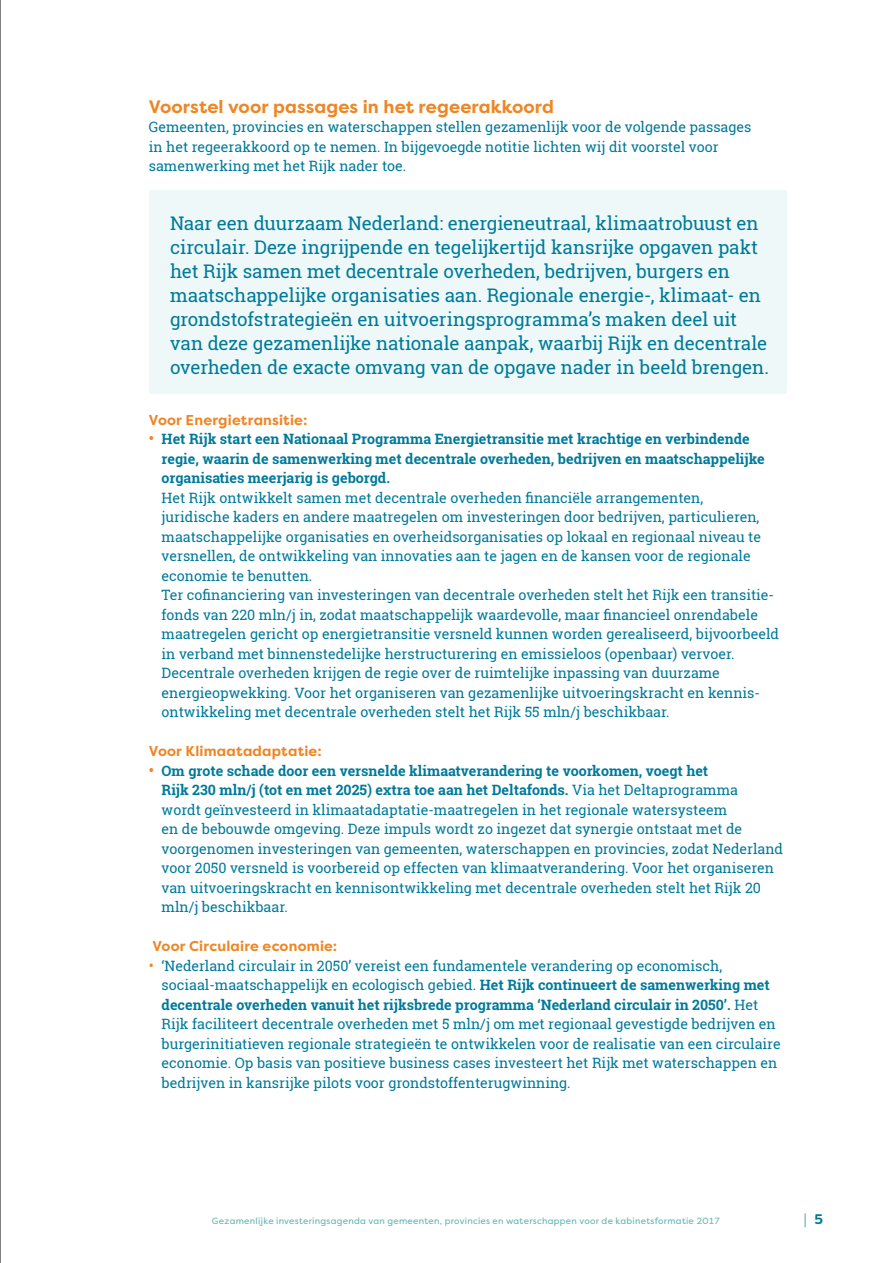
<style>
.page{position:relative;width:893px;height:1263px;background:#fff}
.page>*{position:absolute;margin:0;border:0;box-sizing:border-box;transform-origin:0 0}
.t1{font:18.75px/24px "Roboto Slab";letter-spacing:-.005em;color:#007a9a}
.t2{font:700 18px "Filson Pro";letter-spacing:.005em;color:#ee8624}
.t3{font:14.25px/19.5px "Roboto Slab";color:#007a9a}
.t4{font:700 14.25px/19.5px "Roboto Slab";color:#007a9a}
.t5{font:700 14.25px "Filson Pro";letter-spacing:.015em;color:#ee8624}
.t6{font:700 13.8px "Filson Pro";color:#64b5b6}
.t7{font:9px "Filson Pro";letter-spacing:.025em;color:#64b5b6}
.s1{font-size:15px;color:#ee8624}
.s2{font-weight:700;font-size:15px;color:#ee8624}
.s3{font-weight:700}
.s4{color:#007a9a}
</style>
<div class="page">
<hr style="left:0;top:0;width:1px;height:1263px;background:#000">
<div style="left:149px;top:191px;width:638px;height:203px;background:#eef8f8"></div>
<p class="t2" style="left:149px;top:95px;width:407px">Voorstel voor passages in het regeerakkoord</p>
<p class="t3" style="left:149px;top:117px;width:604px">Gemeenten, provincies en waterschappen stellen gezamenlijk voor de volgende passages in het regeerakkoord op te nemen. In bijgevoegde notitie lichten wij dit voorstel voor samenwerking met het Rijk nader toe.</p>
<p class="t1" style="left:170px;top:210px;width:600px">Naar een duurzaam Nederland: energieneutraal, klimaatrobuust en circulair. Deze ingrijpende en tegelijkertijd kansrijke opgaven pakt het Rijk samen met decentrale overheden, bedrijven, burgers en maatschappelijke organisaties aan. Regionale energie-, klimaat- en grondstofstrategieën en uitvoeringsprogramma’s maken deel uit van deze gezamenlijke nationale aanpak, waarbij Rijk en decentrale overheden de exacte omvang van de opgave nader in beeld brengen.</p>
<p class="t5" style="left:149px;top:411px;width:160px">Voor Energietransitie:</p>
<p class="t4" style="left:162px;top:429px;width:605px;text-indent:-13px"><span class="s1">•</span> Het Rijk start een Nationaal Programma Energietransitie met krachtige en verbindende regie, waarin de samenwerking met decentrale overheden, bedrijven en maatschappelijke organisaties meerjarig is geborgd.</p>
<p class="t3" style="left:162px;top:487px;width:619px">Het Rijk ontwikkelt samen met decentrale overheden financiële arrangementen,<br>juridische kaders en andere maatregelen om investeringen door bedrijven, particulieren, maatschappelijke organisaties en overheidsorganisaties op lokaal en regionaal niveau te versnellen, de ontwikkeling van innovaties aan te jagen en de kansen voor de regionale economie te benutten.<br>Ter cofinanciering van investeringen van decentrale overheden stelt het Rijk een transitie&shy;fonds van 220 mln/j in, zodat maatschappelijk waardevolle, maar financieel onrendabele maatregelen gericht op energietransitie versneld kunnen worden gerealiseerd, bijvoorbeeld in verband met binnenstedelijke herstructurering en emissieloos (openbaar) vervoer.<br>Decentrale overheden krijgen de regie over de ruimtelijke inpassing van duurzame energieopwekking. Voor het organiseren van gezamenlijke uitvoeringskracht en kennis&shy;ontwikkeling met decentrale overheden stelt het Rijk 55 mln/j beschikbaar.</p>
<p class="t5" style="left:149px;top:742px;width:174px">Voor Klimaatadaptatie:</p>
<p class="t3" style="left:162px;top:760px;width:623px;text-indent:-13px"><span class="s2">•</span> <span class="s3">Om grote schade door een versnelde klimaatverandering te voorkomen, voegt het<br>Rijk 230 mln/j (tot en met 2025) extra toe aan het Deltafonds.</span> Via het Deltaprogramma<br>wordt geïnvesteerd in klimaatadaptatie-maatregelen in het regionale watersysteem<br>en de bebouwde omgeving. Deze impuls wordt zo ingezet dat synergie ontstaat met de voorgenomen investeringen van gemeenten, waterschappen en provincies, zodat Nederland voor 2050 versneld is voorbereid op effecten van klimaatverandering. Voor het organiseren van uitvoeringskracht en kennisontwikkeling met decentrale overheden stelt het Rijk 20 mln/j beschikbaar.</p>
<p class="t5" style="left:152px;top:937px;width:186px">Voor Circulaire economie:</p>
<p class="t3" style="left:162px;top:955px;width:621px;text-indent:-13px"><span class="s1">•</span> ‘Nederland circulair in 2050’ vereist een fundamentele verandering op economisch, sociaal-maatschappelijk en ecologisch gebied. <span class="s3">Het Rijk continueert de samenwerking met decentrale overheden vanuit het rijksbrede programma ‘Nederland circulair in 2050’.</span> Het Rijk faciliteert decentrale overheden met 5 mln/j om met regionaal gevestigde bedrijven en burgerinitiatieven regionale strategieën te ontwikkelen voor de realisatie van een circulaire economie. Op basis van positieve business cases investeert het Rijk met waterschappen en bedrijven in kansrijke pilots voor grondstoffenterugwinning.</p>
<p class="t7" style="left:212px;top:1215px;width:510px">Gezamenlijke investeringsagenda van gemeenten, provincies en waterschappen voor de kabinetsformatie 2017</p>
<p class="t6" style="left:804px;top:1210px;width:21px">| <span class="s4">5</span></p>
</div>
